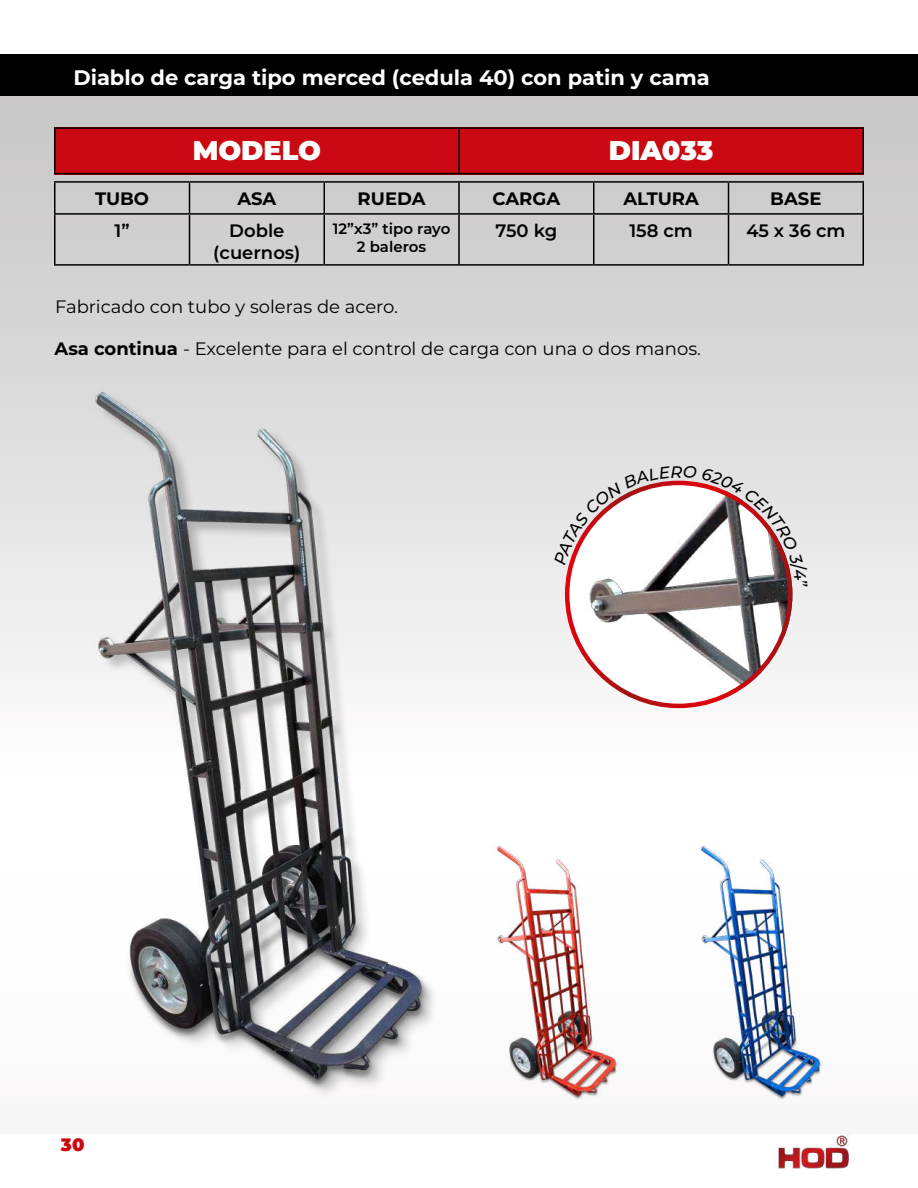
<style>
.page{position:relative;width:918px;height:1188px;background:#fff}
.page>*{position:absolute;margin:0;border:0;box-sizing:border-box;transform-origin:0 0}
.t1{font:900 27px "Montserrat";color:#fff}
.t2{font:700 21px "Montserrat";color:#fff}
.t3{font:18px "Montserrat";color:#000}
.t4{font:600 18px/21.6px "Montserrat";color:#000;text-align:center}
.t5{font:700 18px "Montserrat";color:#000}
.t6{font:900 18px "Montserrat";color:#cb0912}
.t7{font:600 15px/18px "Montserrat";color:#000;text-align:center}
.s1{font-weight:700}
</style>
<div class="page">
<img style="left:778px;top:1135px;width:71px;height:34px">
<img style="left:0;top:95px;width:918px;height:614px">
<div style="left:54px;top:127px;width:810px;height:47px;background:#cb0912"></div>
<hr style="left:54px;top:127px;width:405px;height:2px;background:#000">
<hr style="left:54px;top:129px;width:2px;height:44px;background:#000">
<hr style="left:459px;top:127px;width:405px;height:2px;background:#000">
<hr style="left:458px;top:129px;width:2px;height:44px;background:#000">
<hr style="left:862px;top:129px;width:2px;height:44px;background:#000">
<hr style="left:54px;top:173px;width:405px;height:1px;background:#000">
<hr style="left:459px;top:173px;width:405px;height:1px;background:#000">
<hr style="left:54px;top:181px;width:135px;height:2px;background:#000">
<hr style="left:54px;top:183px;width:2px;height:30px;background:#000">
<hr style="left:189px;top:181px;width:135px;height:2px;background:#000">
<hr style="left:189px;top:183px;width:1px;height:30px;background:#000">
<hr style="left:324px;top:181px;width:135px;height:2px;background:#000">
<hr style="left:324px;top:183px;width:1px;height:30px;background:#000">
<hr style="left:459px;top:181px;width:135px;height:2px;background:#000">
<hr style="left:458px;top:183px;width:2px;height:30px;background:#000">
<hr style="left:594px;top:181px;width:134px;height:2px;background:#000">
<hr style="left:593px;top:183px;width:1px;height:30px;background:#000">
<hr style="left:729px;top:181px;width:135px;height:2px;background:#000">
<hr style="left:728px;top:183px;width:1px;height:30px;background:#000">
<hr style="left:862px;top:183px;width:2px;height:30px;background:#000">
<hr style="left:54px;top:213px;width:135px;height:2px;background:#000">
<hr style="left:54px;top:215px;width:2px;height:49px;background:#000">
<hr style="left:189px;top:213px;width:135px;height:2px;background:#000">
<hr style="left:189px;top:215px;width:1px;height:49px;background:#000">
<hr style="left:324px;top:213px;width:135px;height:2px;background:#000">
<hr style="left:324px;top:215px;width:1px;height:49px;background:#000">
<hr style="left:459px;top:213px;width:135px;height:2px;background:#000">
<hr style="left:458px;top:215px;width:2px;height:49px;background:#000">
<hr style="left:594px;top:213px;width:134px;height:2px;background:#000">
<hr style="left:593px;top:215px;width:1px;height:49px;background:#000">
<hr style="left:729px;top:213px;width:135px;height:2px;background:#000">
<hr style="left:728px;top:215px;width:1px;height:49px;background:#000">
<hr style="left:862px;top:215px;width:2px;height:49px;background:#000">
<hr style="left:54px;top:264px;width:135px;height:2px;background:#000">
<hr style="left:189px;top:264px;width:135px;height:2px;background:#000">
<hr style="left:324px;top:264px;width:135px;height:2px;background:#000">
<hr style="left:459px;top:264px;width:135px;height:2px;background:#000">
<hr style="left:594px;top:264px;width:134px;height:2px;background:#000">
<hr style="left:729px;top:264px;width:135px;height:2px;background:#000">
<div style="left:0;top:54px;width:918px;height:41px;background:#000"></div>
<img style="left:83px;top:370px;width:361px;height:726px">
<img style="left:565px;top:481px;width:227px;height:227px;border-radius:114px">
<img style="left:496px;top:845px;width:124px;height:255px">
<img style="left:700px;top:845px;width:124px;height:255px">
<svg style="left:554px;top:466px;width:254px;height:121px"></svg>
<p class="t2" style="left:73px;top:63px;width:638px">Diablo de carga tipo merced (cedula 40) con patin y cama</p>
<h1 class="t1" style="left:193px;top:130px;width:130px">MODELO</h1>
<h1 class="t1" style="left:609px;top:130px;width:106px">DIA033</h1>
<p class="t5" style="left:95px;top:186px;width:56px">TUBO</p>
<p class="t5" style="left:237px;top:186px;width:41px">ASA</p>
<p class="t5" style="left:358px;top:186px;width:69px">RUEDA</p>
<p class="t5" style="left:493px;top:186px;width:69px">CARGA</p>
<p class="t5" style="left:623px;top:186px;width:77px">ALTURA</p>
<p class="t5" style="left:770px;top:186px;width:53px">BASE</p>
<p class="t4" style="left:115px;top:219px;width:17px">1”</p>
<p class="t4" style="left:213px;top:219px;width:89px">Doble (cuernos)</p>
<p class="t7" style="left:333px;top:219px;width:119px">12”x3” tipo rayo<br>2 baleros</p>
<p class="t4" style="left:495px;top:219px;width:63px">750 kg</p>
<p class="t4" style="left:629px;top:219px;width:65px">158 cm</p>
<p class="t4" style="left:746px;top:219px;width:101px">45 x 36 cm</p>
<p class="t3" style="left:55px;top:294px;width:345px">Fabricado con tubo y soleras de acero.</p>
<p class="t3" style="left:55px;top:336px;width:648px"><span class="s1">Asa continua</span> - Excelente para el control de carga con una o dos manos.</p>
<p class="t6" style="left:61px;top:1132px;width:25px">30</p>
</div>
